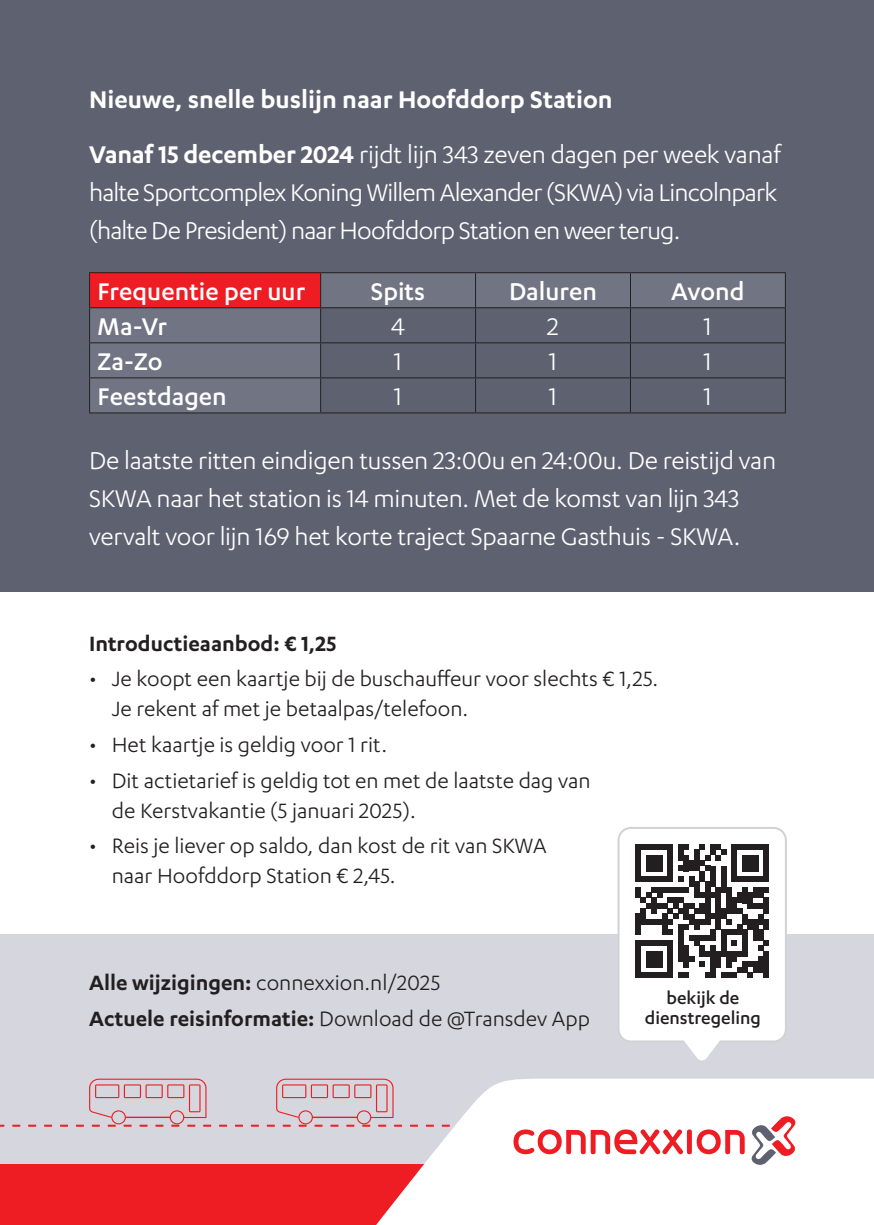
<style>
.page{position:relative;width:874px;height:1225px;background:#fff}
.page>*{position:absolute;margin:0;border:0;box-sizing:border-box;transform-origin:0 0}
.t1{font:28px/38px "Karbon";letter-spacing:-.01em;color:#fff}
.t2{font:28px/38px "Karbon";letter-spacing:-.03em;color:#fff}
.t3{font:600 28px/55px "Karbon";color:#fff}
.t4{font:500 28px "Karbon";color:#fff}
.t5{font:24px/30px "Karbon";color:#231f20}
.t6{font:600 24px "Karbon";color:#231f20}
.t7{font:500 20px/20px "Karbon";color:#231f20;text-align:center}
.s1{font-weight:400}
.s2{font-weight:600}
</style>
<div class="page">
<div style="left:0;top:0;width:873px;height:591px;background:#5d6170"></div>
<div style="left:0;top:935px;width:873px;height:290px;background:#d6d7de"></div>
<div style="left:0;top:1164px;width:873px;height:61px;background:#ee1d23"></div>
<svg style="left:90px;top:273px;width:694px;height:139px"></svg>
<hr style="left:320px;top:273px;width:1px;height:34px;background:#231f20">
<hr style="left:475px;top:273px;width:1px;height:34px;background:#231f20">
<hr style="left:629px;top:273px;width:1px;height:34px;background:#231f20">
<hr style="left:89px;top:307px;width:231px;height:1px;background:#231f20">
<hr style="left:320px;top:307px;width:155px;height:1px;background:#231f20">
<hr style="left:320px;top:308px;width:1px;height:34px;background:#231f20">
<hr style="left:475px;top:307px;width:155px;height:1px;background:#231f20">
<hr style="left:475px;top:308px;width:1px;height:34px;background:#231f20">
<hr style="left:630px;top:307px;width:155px;height:1px;background:#231f20">
<hr style="left:629px;top:308px;width:1px;height:34px;background:#231f20">
<hr style="left:89px;top:342px;width:231px;height:1px;background:#231f20">
<hr style="left:320px;top:342px;width:155px;height:1px;background:#231f20">
<hr style="left:320px;top:343px;width:1px;height:34px;background:#231f20">
<hr style="left:475px;top:342px;width:155px;height:1px;background:#231f20">
<hr style="left:475px;top:343px;width:1px;height:34px;background:#231f20">
<hr style="left:630px;top:342px;width:155px;height:1px;background:#231f20">
<hr style="left:629px;top:343px;width:1px;height:34px;background:#231f20">
<hr style="left:89px;top:377px;width:231px;height:1px;background:#231f20">
<hr style="left:320px;top:377px;width:155px;height:1px;background:#231f20">
<hr style="left:320px;top:378px;width:1px;height:34px;background:#231f20">
<hr style="left:475px;top:377px;width:155px;height:1px;background:#231f20">
<hr style="left:475px;top:378px;width:1px;height:34px;background:#231f20">
<hr style="left:630px;top:377px;width:155px;height:1px;background:#231f20">
<hr style="left:629px;top:378px;width:1px;height:34px;background:#231f20">
<hr style="left:89px;top:272px;width:231px;height:1px;background:#231f20">
<hr style="left:89px;top:273px;width:1px;height:34px;background:#231f20">
<hr style="left:320px;top:272px;width:155px;height:1px;background:#231f20">
<hr style="left:475px;top:272px;width:155px;height:1px;background:#231f20">
<hr style="left:630px;top:272px;width:155px;height:1px;background:#231f20">
<hr style="left:784px;top:273px;width:1px;height:34px;background:#231f20">
<hr style="left:89px;top:308px;width:1px;height:34px;background:#231f20">
<hr style="left:784px;top:308px;width:1px;height:34px;background:#231f20">
<hr style="left:89px;top:343px;width:1px;height:34px;background:#231f20">
<hr style="left:784px;top:343px;width:1px;height:34px;background:#231f20">
<hr style="left:89px;top:378px;width:1px;height:34px;background:#231f20">
<hr style="left:784px;top:378px;width:1px;height:34px;background:#231f20">
<hr style="left:89px;top:412px;width:231px;height:1px;background:#231f20">
<hr style="left:320px;top:412px;width:155px;height:1px;background:#231f20">
<hr style="left:475px;top:412px;width:155px;height:1px;background:#231f20">
<hr style="left:630px;top:412px;width:155px;height:1px;background:#231f20">
<div style="left:376px;top:1078px;width:497px;height:147px;background:#fff"></div>
<svg style="left:0;top:1078px;width:682px;height:76px"></svg>
<div style="left:686px;top:1129px;width:5px;height:25px;background:#ee1d23;border-radius:2px"></div>
<svg style="left:696px;top:1129px;width:48px;height:25px"></svg>
<svg style="left:750px;top:1116px;width:45px;height:48px;background:#dcb4b8"></svg>
<div style="left:618px;top:828px;width:167px;height:213px;background:#fff;border-radius:12px"></div>
<div style="left:635px;top:844px;width:5px;height:32px;background:#231f20"></div>
<div style="left:635px;top:887px;width:5px;height:10px;background:#231f20"></div>
<div style="left:635px;top:913px;width:5px;height:22px;background:#231f20"></div>
<div style="left:635px;top:940px;width:5px;height:11px;background:#231f20"></div>
<div style="left:635px;top:951px;width:5px;height:16px;background:#231f20"></div>
<div style="left:635px;top:967px;width:5px;height:10px;background:#231f20"></div>
<div style="left:645px;top:855px;width:6px;height:16px;background:#231f20"></div>
<div style="left:651px;top:855px;width:5px;height:16px;background:#231f20"></div>
<div style="left:656px;top:855px;width:5px;height:16px;background:#231f20"></div>
<svg style="left:640px;top:844px;width:27px;height:5px"></svg>
<div style="left:667px;top:844px;width:5px;height:32px;background:#231f20"></div>
<div style="left:677px;top:844px;width:6px;height:16px;background:#231f20"></div>
<svg style="left:635px;top:865px;width:48px;height:16px"></svg>
<svg style="left:683px;top:844px;width:5px;height:5px"></svg>
<div style="left:683px;top:855px;width:5px;height:16px;background:#231f20"></div>
<div style="left:688px;top:860px;width:5px;height:11px;background:#231f20"></div>
<div style="left:688px;top:876px;width:5px;height:11px;background:#231f20"></div>
<div style="left:693px;top:849px;width:6px;height:22px;background:#231f20"></div>
<div style="left:693px;top:881px;width:6px;height:16px;background:#231f20"></div>
<svg style="left:699px;top:844px;width:5px;height:5px"></svg>
<svg style="left:699px;top:855px;width:10px;height:26px"></svg>
<div style="left:704px;top:881px;width:5px;height:22px;background:#231f20"></div>
<div style="left:709px;top:844px;width:6px;height:11px;background:#231f20"></div>
<div style="left:709px;top:865px;width:6px;height:11px;background:#231f20"></div>
<div style="left:709px;top:876px;width:6px;height:11px;background:#231f20"></div>
<svg style="left:715px;top:844px;width:10px;height:16px"></svg>
<div style="left:720px;top:865px;width:5px;height:11px;background:#231f20"></div>
<div style="left:720px;top:876px;width:5px;height:16px;background:#231f20"></div>
<div style="left:731px;top:844px;width:5px;height:32px;background:#231f20"></div>
<div style="left:741px;top:855px;width:6px;height:16px;background:#231f20"></div>
<div style="left:747px;top:855px;width:5px;height:16px;background:#231f20"></div>
<div style="left:752px;top:855px;width:5px;height:16px;background:#231f20"></div>
<svg style="left:736px;top:844px;width:27px;height:5px"></svg>
<div style="left:763px;top:844px;width:5px;height:32px;background:#231f20"></div>
<svg style="left:731px;top:876px;width:37px;height:5px"></svg>
<svg style="left:640px;top:887px;width:128px;height:90px"></svg>
<div style="left:763px;top:951px;width:5px;height:16px;background:#231f20"></div>
<div style="left:763px;top:967px;width:5px;height:10px;background:#231f20"></div>
<div style="left:617px;top:827px;width:169px;height:215px;border:2px solid #d1d2d4;border-radius:12px"></div>
<svg style="left:675px;top:1039px;width:53px;height:22px"></svg>
<p class="t3" style="left:89px;top:71px;width:693px">Nieuwe, snelle buslijn naar Hoofddorp Station<br>Vanaf 15 december 2024 <span class="s1">rijdt lijn 343 zeven dagen per week vanaf</span></p>
<p class="t2" style="left:89px;top:173px;width:689px">halte Sportcomplex Koning Willem Alexander (SKWA) via Lincolnpark (halte De President) naar Hoofddorp Station en weer terug.</p>
<p class="t4" style="left:98px;top:276px;width:209px">Frequentie per uur</p>
<p class="t4" style="left:371px;top:276px;width:56px">Spits</p>
<p class="t4" style="left:509px;top:276px;width:89px">Daluren</p>
<p class="t4" style="left:671px;top:276px;width:75px">Avond</p>
<p class="t4" style="left:98px;top:311px;width:71px">Ma-Vr</p>
<p class="t1" style="left:391px;top:306px;width:16px">4</p>
<p class="t1" style="left:547px;top:306px;width:13px">2</p>
<p class="t1" style="left:703px;top:306px;width:10px">1</p>
<p class="t4" style="left:97px;top:346px;width:66px">Za-Zo</p>
<p class="t1" style="left:393px;top:341px;width:10px">1</p>
<p class="t1" style="left:548px;top:341px;width:10px">1</p>
<p class="t1" style="left:703px;top:341px;width:10px">1</p>
<p class="t4" style="left:97px;top:381px;width:131px">Feestdagen</p>
<p class="t1" style="left:393px;top:376px;width:10px">1</p>
<p class="t1" style="left:548px;top:376px;width:10px">1</p>
<p class="t1" style="left:703px;top:376px;width:10px">1</p>
<p class="t1" style="left:89px;top:440px;width:688px">De laatste ritten eindigen tussen 23:00u en 24:00u. De reistijd van<br>SKWA naar het station is 14 minuten. Met de komst van lijn 343 vervalt voor lijn 169 het korte traject Spaarne Gasthuis - SKWA.</p>
<p class="t6" style="left:89px;top:630px;width:249px">Introductieaanbod: € 1,25</p>
<p class="t5" style="left:112px;top:663px;width:547px;text-indent:-23px">• Je koopt een kaartje bij de buschauffeur voor slechts € 1,25.<br>Je rekent af met je betaalpas/telefoon.</p>
<p class="t5" style="left:89px;top:729px;width:299px">• Het kaartje is geldig voor 1 rit.</p>
<p class="t5" style="left:112px;top:764px;width:480px;text-indent:-23px">• Dit actietarief is geldig tot en met de laatste dag van de Kerstvakantie (5 januari 2025).</p>
<p class="t5" style="left:112px;top:830px;width:436px;text-indent:-23px">• Reis je liever op saldo, dan kost de rit van SKWA naar Hoofddorp Station € 2,45.</p>
<p class="t5" style="left:89px;top:964px;width:502px;line-height:35.6px"><span class="s2">Alle wijzigingen:</span> connexxion.nl/2025<br><span class="s2">Actuele reisinformatie:</span> Download de @Transdev App</p>
<p class="t7" style="left:644px;top:987px;width:118px">bekijk de dienstregeling</p>
</div>
